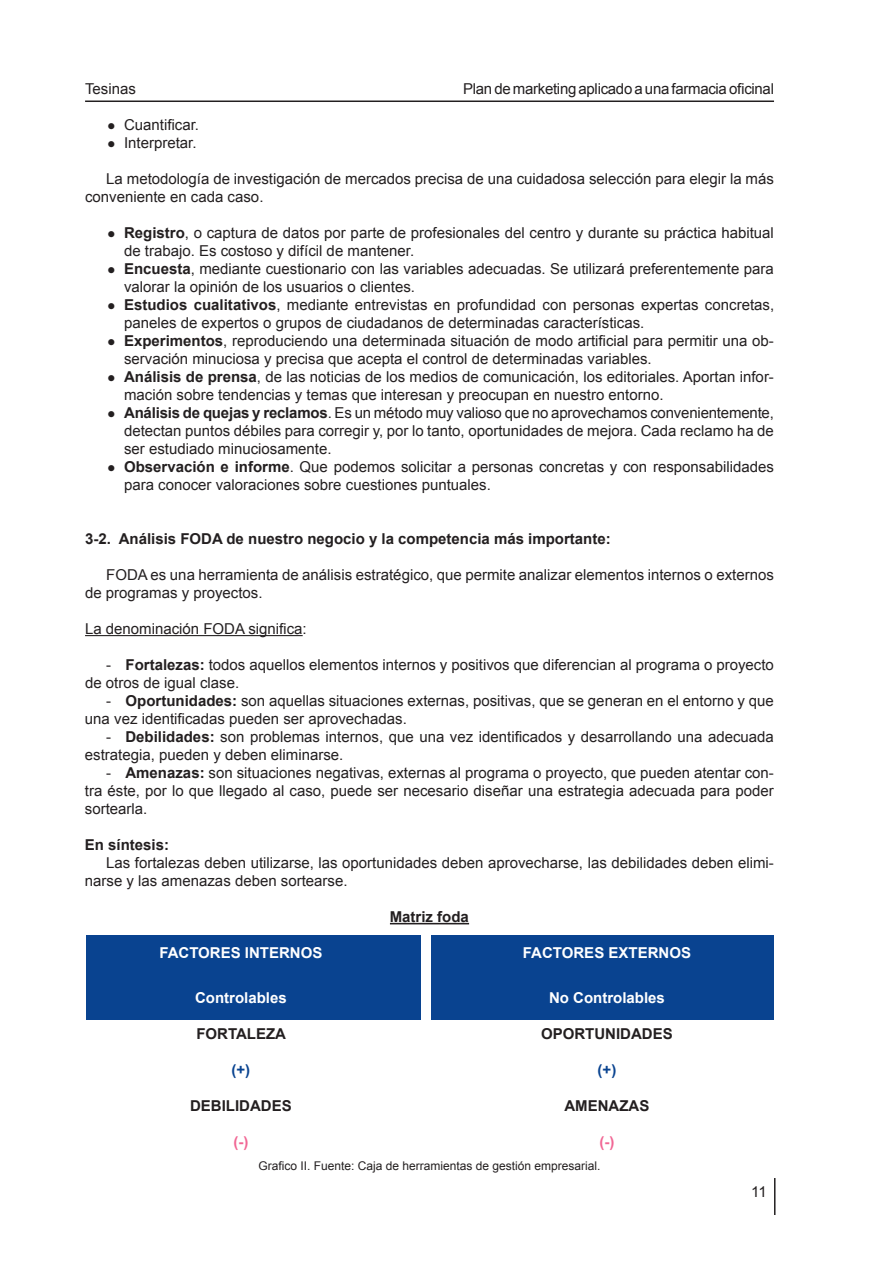
<style>
.page{position:relative;width:893px;height:1263px;background:#fff}
.page>*{position:absolute;margin:0;border:0;box-sizing:border-box;transform-origin:0 0}
.t1{font:15px/18px "Arial";color:#231f20}
.t2{font:700 15px "Arial";color:#231f20}
.t3{font:700 15px "Arial";color:#fff}
.t4{font:15px "Arial";letter-spacing:-.02em;color:#231f20}
.t5{font:700 15px "Arial";color:#094390}
.t6{font:700 15px "Arial";color:#f16694}
.t7{font:12px "Arial";color:#231f20}
.s1{font-weight:700}
</style>
<div class="page">
<hr style="left:85px;top:101px;width:689px;height:1px;background:#231f20">
<hr style="left:774px;top:1178px;width:1px;height:37px;background:#231f20">
<div style="left:86px;top:935px;width:334px;height:84px;background:#094390"></div>
<div style="left:431px;top:935px;width:343px;height:84px;background:#094390"></div>
<hr style="left:85px;top:635px;width:218px;height:1px;background:#231f20">
<hr style="left:390px;top:923px;width:79px;height:1px;background:#231f20">
<p class="t1" style="left:85px;top:80px;width:52px">Tesinas</p>
<p class="t4" style="left:463px;top:79px;width:312px">Plan de marketing aplicado a una farmacia oficinal</p>
<p class="t1" style="left:108px;top:116px;width:93px">● Cuantificar.</p>
<p class="t1" style="left:108px;top:134px;width:91px">● Interpretar.</p>
<p class="t1" style="left:85px;top:170px;width:690px;text-indent:21px">La metodología de investigación de mercados precisa de una cuidadosa selección para elegir la más conveniente en cada caso.</p>
<p class="t1" style="left:124px;top:224px;width:651px;text-indent:-16px">● <span class="s1">Registro</span>, o captura de datos por parte de profesionales del centro y durante su práctica habitual de trabajo. Es costoso y difícil de mantener.</p>
<p class="t1" style="left:124px;top:260px;width:651px;text-indent:-16px">● <span class="s1">Encuesta</span>, mediante cuestionario con las variables adecuadas. Se utilizará preferentemente para valorar la opinión de los usuarios o clientes.</p>
<p class="t1" style="left:124px;top:296px;width:652px;text-indent:-16px">● <span class="s1">Estudios cualitativos</span>, mediante entrevistas en profundidad con personas expertas concretas, paneles de expertos o grupos de ciudadanos de determinadas características.</p>
<p class="t1" style="left:124px;top:332px;width:651px;text-indent:-16px">● <span class="s1">Experimentos</span>, reproduciendo una determinada situación de modo artificial para permitir una ob&shy;servación minuciosa y precisa que acepta el control de determinadas variables.</p>
<p class="t1" style="left:124px;top:368px;width:651px;text-indent:-16px">● <span class="s1">Análisis de prensa</span>, de las noticias de los medios de comunicación, los editoriales. Aportan infor&shy;mación sobre tendencias y temas que interesan y preocupan en nuestro entorno.</p>
<p class="t1" style="left:124px;top:404px;width:651px;text-align:justify;text-indent:-16px">● <span class="s1">Análisis de quejas y reclamos</span>. Es un método muy valioso que no aprovechamos convenientemente, detectan puntos débiles para corregir y, por lo tanto, oportunidades de mejora. Cada reclamo ha de ser estudiado minuciosamente.</p>
<p class="t1" style="left:124px;top:458px;width:651px;text-indent:-16px">● <span class="s1">Observación e informe</span>. Que podemos solicitar a personas concretas y con responsabilidades para conocer valoraciones sobre cuestiones puntuales.</p>
<p class="t2" style="left:85px;top:529px;width:527px">3-2. Análisis FODA de nuestro negocio y la competencia más importante:</p>
<p class="t1" style="left:85px;top:566px;width:690px;text-indent:21px">FODA es una herramienta de análisis estratégico, que permite analizar elementos internos o externos de programas y proyectos.</p>
<p class="t1" style="left:85px;top:620px;width:223px">La denominación FODA significa:</p>
<p class="t1" style="left:85px;top:656px;width:690px;text-indent:21px">- <span class="s1">Fortalezas:</span> todos aquellos elementos internos y positivos que diferencian al programa o proyecto de otros de igual clase.</p>
<p class="t1" style="left:85px;top:692px;width:690px;text-indent:21px">- <span class="s1">Oportunidades:</span> son aquellas situaciones externas, positivas, que se generan en el entorno y que una vez identificadas pueden ser aprovechadas.</p>
<p class="t1" style="left:85px;top:728px;width:690px;text-indent:21px">- <span class="s1">Debilidades:</span> son problemas internos, que una vez identificados y desarrollando una adecuada estrategia, pueden y deben eliminarse.</p>
<p class="t1" style="left:85px;top:764px;width:690px;text-align:justify;text-indent:21px">- <span class="s1">Amenazas:</span> son situaciones negativas, externas al programa o proyecto, que pueden atentar con&shy;tra éste, por lo que llegado al caso, puede ser necesario diseñar una estrategia adecuada para poder sortearla.</p>
<p class="t2" style="left:85px;top:835px;width:86px">En síntesis:</p>
<p class="t1" style="left:85px;top:854px;width:690px;text-indent:21px">Las fortalezas deben utilizarse, las oportunidades deben aprovecharse, las debilidades deben elimi&shy;narse y las amenazas deben sortearse.</p>
<p class="t2" style="left:390px;top:907px;width:81px">Matriz foda</p>
<p class="t3" style="left:159px;top:943px;width:165px">FACTORES INTERNOS</p>
<p class="t3" style="left:523px;top:943px;width:170px">FACTORES EXTERNOS</p>
<p class="t3" style="left:195px;top:988px;width:93px">Controlables</p>
<p class="t3" style="left:549px;top:988px;width:117px">No Controlables</p>
<p class="t2" style="left:196px;top:1024px;width:91px">FORTALEZA</p>
<p class="t2" style="left:541px;top:1024px;width:133px">OPORTUNIDADES</p>
<p class="t5" style="left:232px;top:1060px;width:20px">(+)</p>
<p class="t5" style="left:598px;top:1060px;width:20px">(+)</p>
<p class="t2" style="left:190px;top:1096px;width:103px">DEBILIDADES</p>
<p class="t2" style="left:564px;top:1096px;width:86px">AMENAZAS</p>
<p class="t6" style="left:233px;top:1132px;width:16px">(-)</p>
<p class="t6" style="left:599px;top:1132px;width:16px">(-)</p>
<p class="t7" style="left:258px;top:1158px;width:344px">Grafico II. Fuente: Caja de herramientas de gestión empresarial.</p>
<p class="t1" style="left:751px;top:1183px;width:17px">11</p>
</div>
